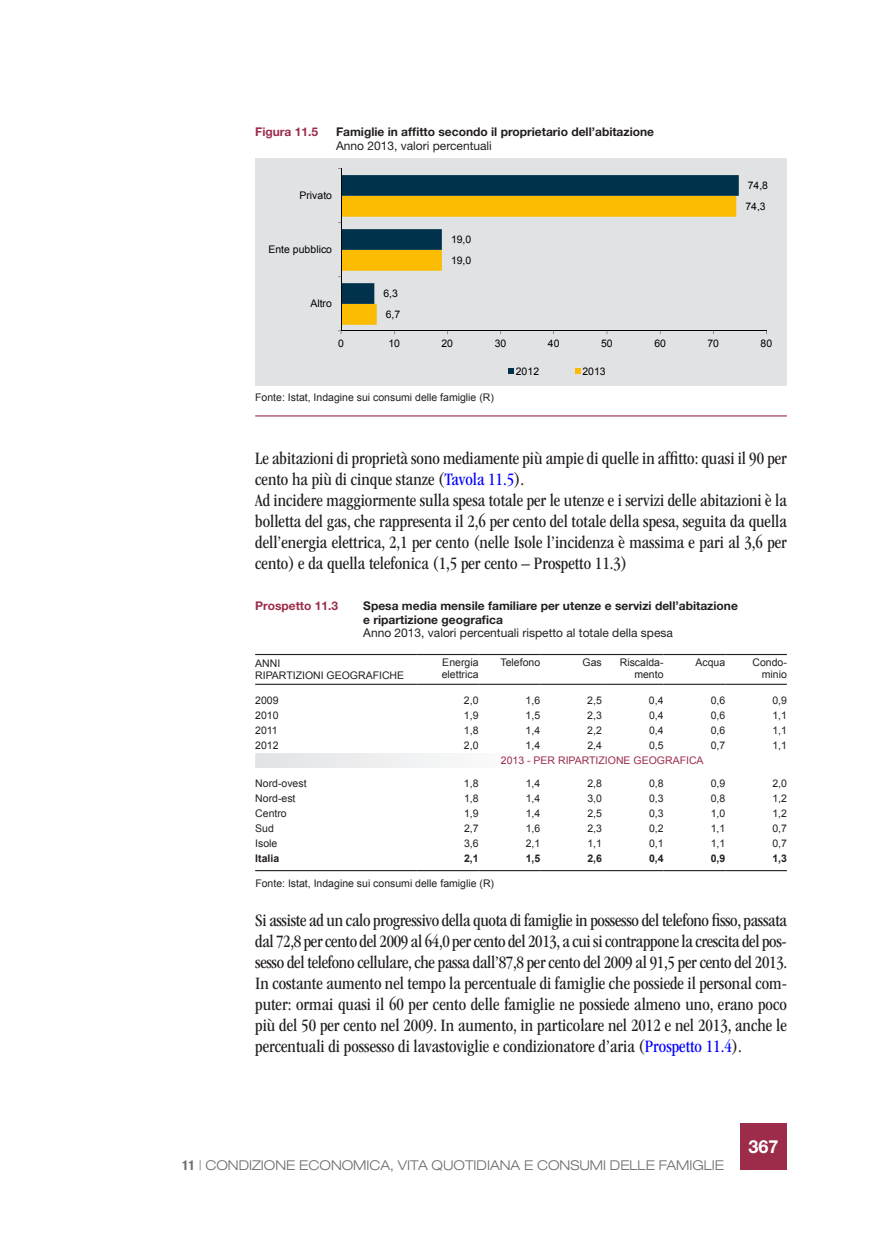
<style>
.page{position:relative;width:872px;height:1234px;background:#fff}
.page>*{position:absolute;margin:0;border:0;box-sizing:border-box;transform-origin:0 0}
.t1{font:condensed 18px/21px "ITC Garamond Std";color:#231f20}
.t2{font:700 18px "Helvetica Neue LT Std";color:#fff}
.t3{font:300 expanded 13.5px "Helvetica Neue LT Std";color:#6c6d70}
.t4{font:700 12px/13.5px "Helvetica Neue LT Std";color:#231f20}
.t5{font:12px "Helvetica Neue LT Std";color:#231f20}
.t6{font:700 12px "Helvetica Neue LT Std";color:#9c2c49}
.t7{font:10.5px/12px "Arial";color:#231f20}
.t8{font:10.5px "Arial";letter-spacing:-.005em;color:#000}
.t9{font:10.5px "Arial";color:#9c2c49}
.t10{font:700 10.5px "Arial";color:#231f20}
.s1{color:#00f}
.s2{font-weight:700;font-stretch:condensed}
</style>
<div class="page">
<div style="left:740px;top:1123px;width:47px;height:46px;background:#9c2c49"></div>
<div style="left:255px;top:158px;width:532px;height:227px;background:#e1e2e4"></div>
<svg style="left:342px;top:304px;width:35px;height:21px"></svg>
<svg style="left:342px;top:175px;width:397px;height:129px"></svg>
<hr style="left:341px;top:330px;width:425px;height:1px;background:#000">
<hr style="left:341px;top:169px;width:1px;height:162px;background:#000">
<svg style="left:508px;top:368px;width:6px;height:6px"></svg>
<svg style="left:575px;top:368px;width:5px;height:6px"></svg>
<hr style="left:255px;top:415px;width:532px;height:1px;background:#9c2c49">
<svg style="left:255px;top:753px;width:193px;height:14px"></svg>
<hr style="left:255px;top:683px;width:162px;height:1px;background:#231f20">
<hr style="left:417px;top:683px;width:61px;height:1px;background:#231f20">
<hr style="left:478px;top:683px;width:62px;height:1px;background:#231f20">
<hr style="left:540px;top:683px;width:62px;height:1px;background:#231f20">
<hr style="left:602px;top:683px;width:61px;height:1px;background:#231f20">
<hr style="left:663px;top:683px;width:62px;height:1px;background:#231f20">
<hr style="left:725px;top:683px;width:62px;height:1px;background:#231f20">
<hr style="left:255px;top:653px;width:162px;height:2px;background:#231f20">
<hr style="left:417px;top:653px;width:61px;height:2px;background:#231f20">
<hr style="left:478px;top:653px;width:62px;height:2px;background:#231f20">
<hr style="left:540px;top:653px;width:62px;height:2px;background:#231f20">
<hr style="left:602px;top:653px;width:61px;height:2px;background:#231f20">
<hr style="left:663px;top:653px;width:62px;height:2px;background:#231f20">
<hr style="left:725px;top:653px;width:62px;height:2px;background:#231f20">
<hr style="left:255px;top:869px;width:162px;height:2px;background:#231f20">
<hr style="left:417px;top:869px;width:61px;height:2px;background:#231f20">
<hr style="left:478px;top:869px;width:62px;height:2px;background:#231f20">
<hr style="left:540px;top:869px;width:62px;height:2px;background:#231f20">
<hr style="left:602px;top:869px;width:61px;height:2px;background:#231f20">
<hr style="left:663px;top:869px;width:62px;height:2px;background:#231f20">
<hr style="left:725px;top:869px;width:62px;height:2px;background:#231f20">
<p class="t6" style="left:255px;top:124px;width:64px">Figura 11.5</p>
<p class="t4" style="left:336px;top:125px;width:320px">Famiglie in affitto secondo il proprietario dell’abitazione</p>
<p class="t5" style="left:336px;top:138px;width:157px">Anno 2013, valori percentuali</p>
<p class="t8" style="left:299px;top:189px;width:34px">Privato</p>
<p class="t8" style="left:268px;top:243px;width:65px">Ente pubblico</p>
<p class="t8" style="left:310px;top:297px;width:23px">Altro</p>
<p class="t8" style="left:383px;top:287px;width:16px">6,3</p>
<p class="t8" style="left:386px;top:307px;width:16px">6,7</p>
<p class="t8" style="left:451px;top:233px;width:22px">19,0</p>
<p class="t8" style="left:451px;top:253px;width:22px">19,0</p>
<p class="t8" style="left:748px;top:179px;width:22px">74,8</p>
<p class="t8" style="left:745px;top:199px;width:22px">74,3</p>
<p class="t8" style="left:338px;top:336px;width:7px">0</p>
<p class="t8" style="left:388px;top:336px;width:13px">10</p>
<p class="t8" style="left:441px;top:336px;width:13px">20</p>
<p class="t8" style="left:495px;top:336px;width:13px">30</p>
<p class="t8" style="left:548px;top:336px;width:13px">40</p>
<p class="t8" style="left:601px;top:336px;width:13px">50</p>
<p class="t8" style="left:654px;top:336px;width:13px">60</p>
<p class="t8" style="left:707px;top:336px;width:13px">70</p>
<p class="t8" style="left:760px;top:336px;width:13px">80</p>
<p class="t7" style="left:255px;top:391px;width:240px">Fonte: Istat, Indagine sui consumi delle famiglie (R)</p>
<p class="t8" style="left:516px;top:364px;width:25px">2012</p>
<p class="t8" style="left:582px;top:364px;width:25px">2013</p>
<p class="t1" style="left:255px;top:447px;width:533px">Le abitazioni di proprietà sono mediamente più ampie di quelle in affitto: quasi il 90 per cento ha più di cinque stanze (<span class="s1">Tavola 11.5</span>).<br>Ad incidere maggiormente sulla spesa totale per le utenze e i servizi delle abitazioni è la bolletta del gas, che rappresenta il 2,6 per cento del totale della spesa, seguita da quella dell’energia elettrica, 2,1 per cento (nelle Isole l’incidenza è massima e pari al 3,6 per cento) e da quella telefonica (1,5 per cento – Prospetto 11.3)</p>
<p class="t6" style="left:255px;top:598px;width:84px">Prospetto 11.3</p>
<p class="t4" style="left:363px;top:599px;width:376px">Spesa media mensile familiare per utenze e servizi dell’abitazione e ripartizione geografica</p>
<p class="t5" style="left:363px;top:626px;width:311px">Anno 2013, valori percentuali rispetto al totale della spesa</p>
<p class="t7" style="left:255px;top:657px;width:150px">ANNI<br>RIPARTIZIONI GEOGRAFICHE</p>
<p class="t7" style="left:442px;top:656px;width:38px">Energia elettrica</p>
<p class="t7" style="left:500px;top:656px;width:41px">Telefono</p>
<p class="t7" style="left:582px;top:656px;width:21px">Gas</p>
<p class="t7" style="left:620px;top:656px;width:45px;text-align:right">Riscalda&shy;mento</p>
<p class="t7" style="left:695px;top:656px;width:31px">Acqua</p>
<p class="t7" style="left:752px;top:656px;width:36px;text-align:right">Condo&shy;minio</p>
<p class="t7" style="left:255px;top:694px;width:25px">2009</p>
<p class="t7" style="left:464px;top:694px;width:16px">2,0</p>
<p class="t7" style="left:525px;top:694px;width:16px">1,6</p>
<p class="t7" style="left:587px;top:694px;width:16px">2,5</p>
<p class="t7" style="left:649px;top:694px;width:16px">0,4</p>
<p class="t7" style="left:710px;top:694px;width:16px">0,6</p>
<p class="t7" style="left:772px;top:694px;width:16px">0,9</p>
<p class="t7" style="left:255px;top:709px;width:25px">2010</p>
<p class="t7" style="left:464px;top:709px;width:16px">1,9</p>
<p class="t7" style="left:525px;top:709px;width:16px">1,5</p>
<p class="t7" style="left:587px;top:709px;width:16px">2,3</p>
<p class="t7" style="left:649px;top:709px;width:16px">0,4</p>
<p class="t7" style="left:710px;top:709px;width:16px">0,6</p>
<p class="t7" style="left:772px;top:709px;width:16px">1,1</p>
<p class="t7" style="left:255px;top:723px;width:24px">2011</p>
<p class="t7" style="left:464px;top:723px;width:16px">1,8</p>
<p class="t7" style="left:525px;top:723px;width:16px">1,4</p>
<p class="t7" style="left:587px;top:723px;width:16px">2,2</p>
<p class="t7" style="left:649px;top:723px;width:16px">0,4</p>
<p class="t7" style="left:710px;top:723px;width:16px">0,6</p>
<p class="t7" style="left:772px;top:723px;width:16px">1,1</p>
<p class="t7" style="left:255px;top:738px;width:25px">2012</p>
<p class="t7" style="left:464px;top:738px;width:16px">2,0</p>
<p class="t7" style="left:525px;top:738px;width:16px">1,4</p>
<p class="t7" style="left:587px;top:738px;width:16px">2,4</p>
<p class="t7" style="left:649px;top:738px;width:16px">0,5</p>
<p class="t7" style="left:710px;top:738px;width:16px">0,7</p>
<p class="t7" style="left:772px;top:738px;width:16px">1,1</p>
<p class="t9" style="left:501px;top:753px;width:204px">2013 - PER RIPARTIZIONE GEOGRAFICA</p>
<p class="t7" style="left:255px;top:777px;width:53px">Nord-ovest</p>
<p class="t7" style="left:464px;top:777px;width:16px">1,8</p>
<p class="t7" style="left:525px;top:777px;width:16px">1,4</p>
<p class="t7" style="left:587px;top:777px;width:16px">2,8</p>
<p class="t7" style="left:649px;top:777px;width:16px">0,8</p>
<p class="t7" style="left:710px;top:777px;width:16px">0,9</p>
<p class="t7" style="left:772px;top:777px;width:16px">2,0</p>
<p class="t7" style="left:255px;top:792px;width:42px">Nord-est</p>
<p class="t7" style="left:464px;top:792px;width:16px">1,8</p>
<p class="t7" style="left:525px;top:792px;width:16px">1,4</p>
<p class="t7" style="left:587px;top:792px;width:16px">3,0</p>
<p class="t7" style="left:649px;top:792px;width:16px">0,3</p>
<p class="t7" style="left:710px;top:792px;width:16px">0,8</p>
<p class="t7" style="left:772px;top:792px;width:16px">1,2</p>
<p class="t7" style="left:255px;top:807px;width:33px">Centro</p>
<p class="t7" style="left:464px;top:807px;width:16px">1,9</p>
<p class="t7" style="left:525px;top:807px;width:16px">1,4</p>
<p class="t7" style="left:587px;top:807px;width:16px">2,5</p>
<p class="t7" style="left:649px;top:807px;width:16px">0,3</p>
<p class="t7" style="left:710px;top:807px;width:16px">1,0</p>
<p class="t7" style="left:772px;top:807px;width:16px">1,2</p>
<p class="t7" style="left:255px;top:822px;width:20px">Sud</p>
<p class="t7" style="left:464px;top:822px;width:16px">2,7</p>
<p class="t7" style="left:525px;top:822px;width:16px">1,6</p>
<p class="t7" style="left:587px;top:822px;width:16px">2,3</p>
<p class="t7" style="left:649px;top:822px;width:16px">0,2</p>
<p class="t7" style="left:710px;top:822px;width:16px">1,1</p>
<p class="t7" style="left:772px;top:822px;width:16px">0,7</p>
<p class="t7" style="left:255px;top:837px;width:24px">Isole</p>
<p class="t7" style="left:464px;top:837px;width:16px">3,6</p>
<p class="t7" style="left:526px;top:837px;width:16px">2,1</p>
<p class="t7" style="left:587px;top:837px;width:16px">1,1</p>
<p class="t7" style="left:649px;top:837px;width:16px">0,1</p>
<p class="t7" style="left:710px;top:837px;width:16px">1,1</p>
<p class="t7" style="left:772px;top:837px;width:16px">0,7</p>
<p class="t10" style="left:255px;top:851px;width:25px">Italia</p>
<p class="t10" style="left:464px;top:851px;width:16px">2,1</p>
<p class="t10" style="left:526px;top:851px;width:16px">1,5</p>
<p class="t10" style="left:587px;top:851px;width:16px">2,6</p>
<p class="t10" style="left:649px;top:851px;width:16px">0,4</p>
<p class="t10" style="left:710px;top:851px;width:16px">0,9</p>
<p class="t10" style="left:772px;top:851px;width:16px">1,3</p>
<p class="t7" style="left:255px;top:877px;width:240px">Fonte: Istat, Indagine sui consumi delle famiglie (R)</p>
<p class="t1" style="left:255px;top:909px;width:533px;text-align:justify">Si assiste ad un calo progressivo della quota di famiglie in possesso del telefono fisso, passata dal 72,8 per cento del 2009 al 64,0 per cento del 2013, a cui si contrappone la crescita del pos&shy;sesso del telefono cellulare, che passa dall’87,8 per cento del 2009 al 91,5 per cento del 2013.<br>In costante aumento nel tempo la percentuale di famiglie che possiede il personal com&shy;puter: ormai quasi il 60 per cento delle famiglie ne possiede almeno uno, erano poco più del 50 per cento nel 2009. In aumento, in particolare nel 2012 e nel 2013, anche le percentuali di possesso di lavastoviglie e condizionatore d’aria (<span class="s1">Prospetto 11.4</span>).</p>
<p class="t3" style="left:182px;top:1156px;width:543px"><span class="s2">11</span> | CONDIZIONE ECONOMICA, VITA QUOTIDIANA E CONSUMI DELLE FAMIGLIE</p>
<p class="t2" style="left:748px;top:1135px;width:32px">367</p>
</div>
